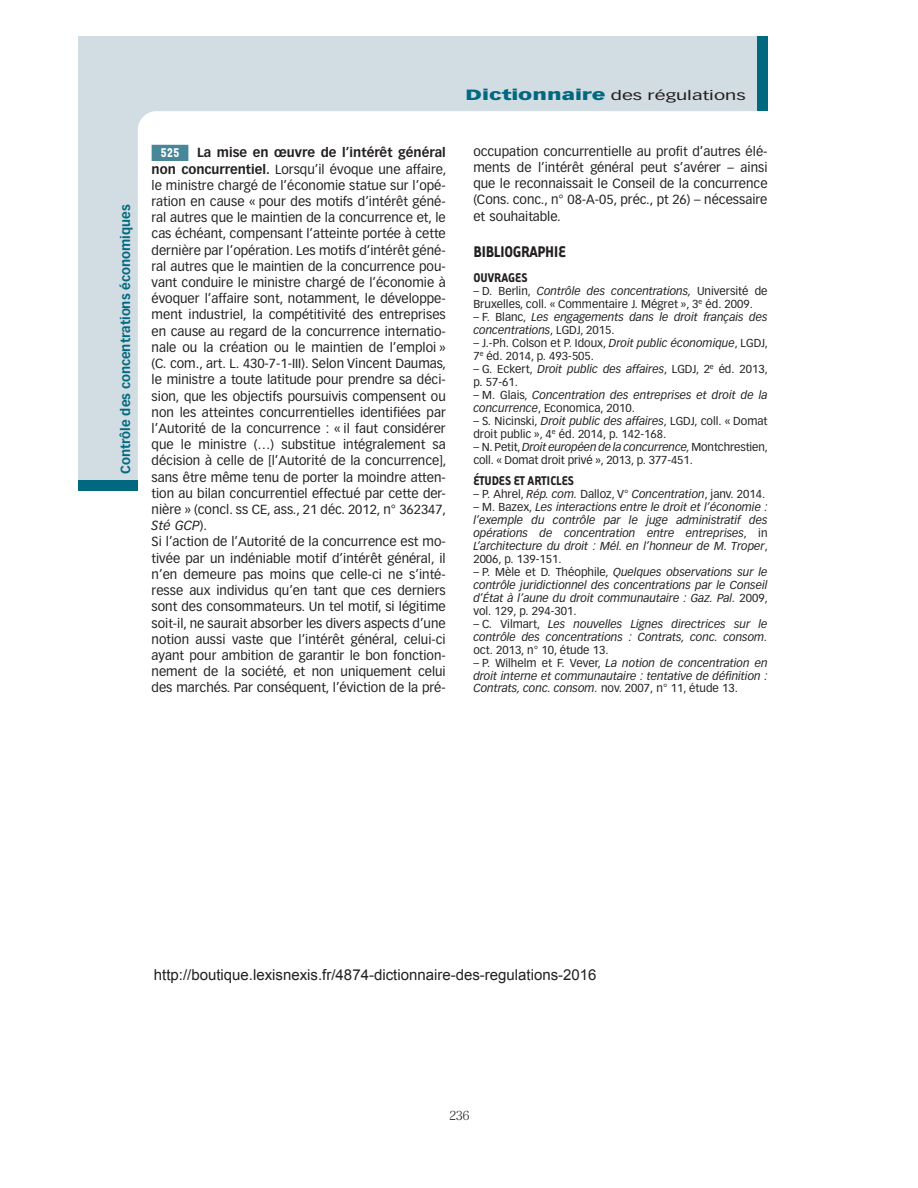
<style>
.page{position:relative;width:918px;height:1188px;background:#fff}
.page>*{position:absolute;margin:0;border:0;box-sizing:border-box;transform-origin:0 0}
.t1{font:700 17.85px "Tarzana Narrow";letter-spacing:-.02em;color:#231f20}
.t2{font:15px "Arial";color:#231f20}
.t3{font:700 14.55px "Tarzana Narrow";color:#231f20}
.t4{font:12.9px/16.2px "Vectora LT Std";color:#231f20}
.t5{font:700 12.9px "Vectora LT Std";color:#00687f}
.t6{font:12.9px "Vectora LT Std";color:#231f20;scale:1.5 1}
.t7{font:300 12.9px "Versailles LT Std";color:#231f20}
.t8{font:italic 11.4px/12.9px "Vectora LT Std";color:#231f20}
.t9{font:11.4px/12.9px "Vectora LT Std";color:#231f20}
.s1{font-weight:900;font-size:14.55px;color:#00687f}
.s2{font-family:"Tarzana Narrow";font-weight:700;font-size:14.55px;color:#fff}
.s3{font-weight:700}
.s4{font-style:italic}
.s5{font-style:normal}
</style>
<div class="page">
<svg style="left:79px;top:37px;width:678px;height:443px"></svg>
<div style="left:757px;top:37px;width:11px;height:74px;background:#00687f"></div>
<div style="left:79px;top:480px;width:59px;height:10px;background:#00687f"></div>
<div style="left:152px;top:145px;width:36px;height:16px;background:#48869a"></div>
<p class="t5" style="left:118px;top:474px;width:271px;rotate:-90deg">Contrôle des concentrations économiques</p>
<p class="t6" style="left:466px;top:88px;width:188px"><span class="s1">Dictionnaire</span> des régulations</p>
<p class="t4" style="left:152px;top:145px;width:296px;text-indent:9px"><span class="s2">525</span> <span class="s3">La mise en œuvre de l’intérêt général non concurrentiel.</span> Lorsqu’il évoque une affaire, le ministre chargé de l’économie statue sur l’opé&shy;ration en cause « pour des motifs d’intérêt géné&shy;ral autres que le maintien de la concurrence et, le cas échéant, compensant l’atteinte portée à cette dernière par l’opération. Les motifs d’intérêt géné&shy;ral autres que le maintien de la concurrence pou&shy;vant conduire le ministre chargé de l’économie à évoquer l’affaire sont, notamment, le développe&shy;ment industriel, la compétitivité des entreprises en cause au regard de la concurrence internatio&shy;nale ou la création ou le maintien de l’emploi » (C. com., art. L. 430-7- 1- III). Selon Vincent Daumas, le ministre a toute latitude pour prendre sa déci&shy;sion, que les objectifs poursuivis compensent ou non les atteintes concurrentielles identifiées par l’Autorité de la concurrence : « il faut considérer que le ministre (…) substitue intégralement sa décision à celle de [l’Autorité de la concurrence], sans être même tenu de porter la moindre atten&shy;tion au bilan concurrentiel effectué par cette der&shy;nière » (concl. ss CE, ass., 21 déc. 2012, n° 362347, <span class="s4">Sté GCP</span>).<br>Si l’action de l’Autorité de la concurrence est mo&shy;tivée par un indéniable motif d’intérêt général, il n’en demeure pas moins que celle- ci ne s’inté&shy;resse aux individus qu’en tant que ces derniers sont des consommateurs. Un tel motif, si légitime soit- il, ne saurait absorber les divers aspects d’une notion aussi vaste que l’intérêt général, celui- ci ayant pour ambition de garantir le bon fonction&shy;nement de la société, et non uniquement celui des marchés. Par conséquent, l’éviction de la pré-</p>
<p class="t4" style="left:473px;top:143px;width:296px;text-align:justify">occupation concurrentielle au profit d’autres élé&shy;ments de l’intérêt général peut s’avérer – ainsi que le reconnaissait le Conseil de la concurrence (Cons. conc., n° 08- A- 05, préc., pt 26) – nécessaire et souhaitable.</p>
<h1 class="t1" style="left:473px;top:240px;width:94px">BIBLIOGRAPHIE</h1>
<p class="t3" style="left:473px;top:269px;width:56px">OUVRAGES</p>
<p class="t9" style="left:473px;top:285px;width:296px">– D. Berlin, <span class="s4">Contrôle des concentrations,</span> Université de<br>Bruxelles, coll. « Commentaire J. Mégret », 3<sup>e</sup> éd. 2009.</p>
<p class="t8" style="left:473px;top:311px;width:296px"><span class="s5">– F. Blanc,</span> Les engagements dans le droit français des concentrations<span class="s5">, LGDJ, 2015.</span></p>
<p class="t9" style="left:473px;top:337px;width:296px">– J.- Ph. Colson et P. Idoux, <span class="s4">Droit public économique</span>, LGDJ,<br>7<sup>e</sup> éd. 2014, p. 493-505.</p>
<p class="t9" style="left:473px;top:363px;width:296px">– G. Eckert, <span class="s4">Droit public des affaires</span>, LGDJ, 2<sup>e</sup> éd. 2013, p. 57-61.</p>
<p class="t8" style="left:473px;top:389px;width:296px"><span class="s5">– M. Glais,</span> Concentration des entreprises et droit de la concurrence<span class="s5">, Economica, 2010.</span></p>
<p class="t9" style="left:473px;top:415px;width:296px">– S. Nicinski, <span class="s4">Droit public des affaires</span>, LGDJ, coll. « Domat droit public », 4<sup>e</sup> éd. 2014, p. 142-168.</p>
<p class="t9" style="left:473px;top:441px;width:296px">– N. Petit, <span class="s4">Droit européen de la concurrence,</span> Montchrestien, coll. « Domat droit privé », 2013, p. 377-451.</p>
<p class="t3" style="left:473px;top:471px;width:102px">ÉTUDES ET ARTICLES</p>
<p class="t9" style="left:473px;top:488px;width:293px">– P. Ahrel, <span class="s4">Rép. com.</span> Dalloz, V° <span class="s4">Concentration</span>, janv. 2014.</p>
<p class="t8" style="left:473px;top:500px;width:296px;text-align:justify"><span class="s5">– M. Bazex,</span> Les interactions entre le droit et l’économie : l’exemple du contrôle par le juge administratif des opérations de concentration entre entreprises<span class="s5">, in </span>L’architecture du droit : Mél. en l’honneur de M. Troper<span class="s5">, 2006, p. 139-151.</span></p>
<p class="t8" style="left:473px;top:565px;width:296px;text-align:justify"><span class="s5">– P. Mèle et D. Théophile,</span> Quelques observations sur le contrôle juridictionnel des concentrations par le Conseil d’État à l’aune du droit communautaire : Gaz. Pal. <span class="s5">2009, vol. 129, p. 294-301.</span></p>
<p class="t8" style="left:473px;top:617px;width:296px"><span class="s5">– C. Vilmart,</span> Les nouvelles Lignes directrices sur le contrôle des concentrations : Contrats, conc. consom.</p>
<p class="t9" style="left:473px;top:643px;width:137px">oct. 2013, n° 10, étude 13.</p>
<p class="t8" style="left:473px;top:656px;width:296px;text-align:justify"><span class="s5">– P. Wilhelm et F. Vever,</span> La notion de concentration en droit interne et communautaire : tentative de définition :<br>Contrats, conc. consom. <span class="s5">nov. 2007, n° 11, étude 13.</span></p>
<p class="t2" style="left:154px;top:965px;width:444px">http://boutique.lexisnexis.fr/4874-dictionnaire-des-regulations-2016</p>
<p class="t7" style="left:449px;top:1108px;width:22px">236</p>
</div>
